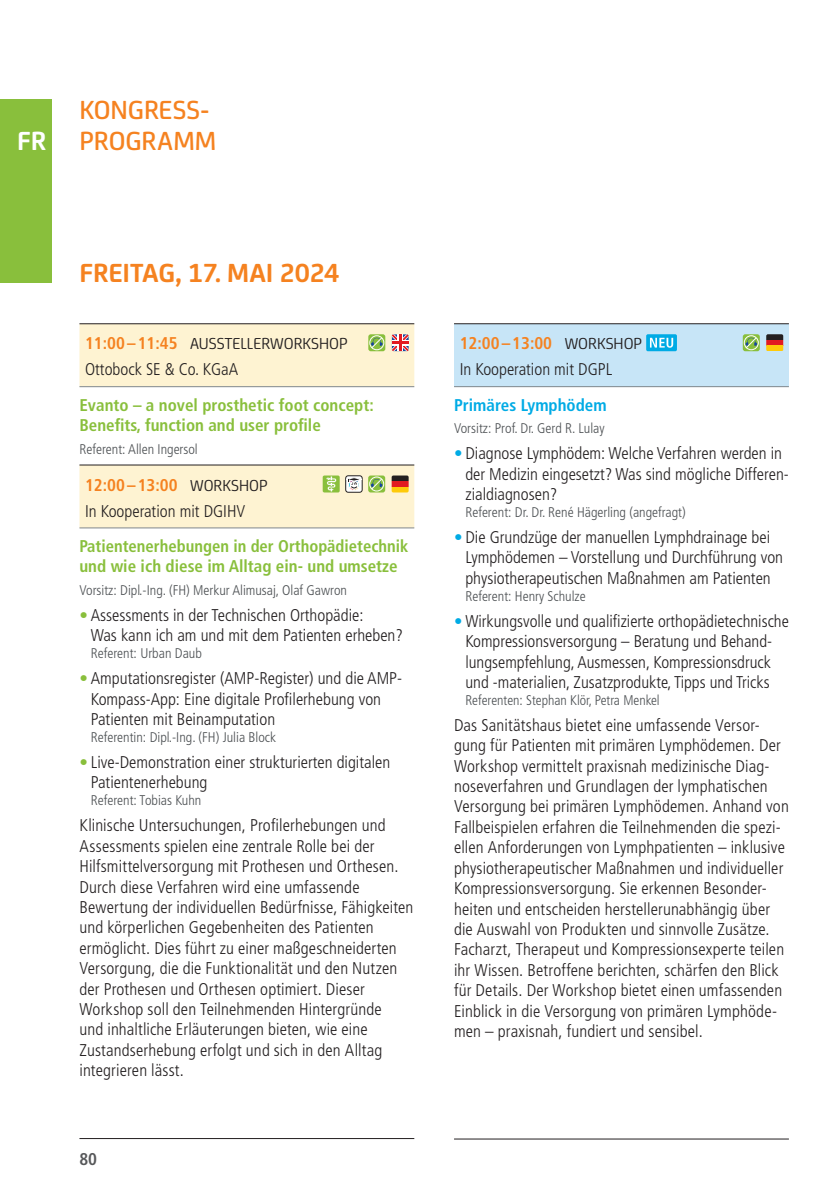
<style>
.page{position:relative;width:840px;height:1191px;background:#fff}
.page>*{position:absolute;margin:0;border:0;box-sizing:border-box;transform-origin:0 0}
.t1{font:700 28px "FS Joey";letter-spacing:-.005em;color:#f58220}
.t2{font:500 28px/30.6px "FS Joey";color:#f58220}
.t3{font:700 28px "FS Joey";color:#fff}
.t4{font:300 condensed 17px/20.4px "Frutiger LT Pro";letter-spacing:.005em;color:#231f20}
.t5{font:700 condensed 17px/20.4px "Frutiger LT Pro";color:#89bf3c}
.t6{font:17px "FS Joey";color:#231f20}
.t7{font:700 condensed 17px "Frutiger LT Pro";color:#00abe5}
.t8{font:700 condensed 17px "Frutiger LT Pro";color:#57585a}
.t9{font:300 condensed 14px "Frutiger LT Pro";color:#4b4f52}
.s1{font-family:"Frutiger LT Pro";font-weight:700;font-stretch:condensed;color:#f58220}
.s2{font-weight:700;color:#f58220}
.s3{font-family:"FS Joey";font-weight:400;font-stretch:normal}
.s4{color:#89bf3c}
.s5{color:#00abe5}
</style>
<div class="page">
<div style="left:0;top:99px;width:51px;height:183px;background:#89bf3c"></div>
<svg style="left:79px;top:324px;width:335px;height:203px;fill:#fef3d2"></svg>
<hr style="left:79px;top:323px;width:335px;height:1px;background:#231f20">
<hr style="left:79px;top:464px;width:335px;height:1px;background:#231f20">
<hr style="left:79px;top:1138px;width:335px;height:1px;background:#231f20">
<hr style="left:79px;top:527px;width:335px;height:1px;background:#80878c">
<hr style="left:79px;top:386px;width:335px;height:1px;background:#80878c">
<svg style="left:391px;top:334px;width:17px;height:17px"></svg>
<div style="left:391px;top:340px;width:17px;height:5px;background:#fff"></div>
<svg style="left:397px;top:334px;width:5px;height:17px"></svg>
<hr style="left:398px;top:334px;width:3px;height:17px;background:#e21a21">
<hr style="left:391px;top:341px;width:17px;height:3px;background:#e21a21">
<svg style="left:368px;top:334px;width:17px;height:17px"></svg>
<div style="left:369px;top:335px;width:15px;height:15px;border:1px solid #fff;border-radius:50%"></div>
<svg style="left:370px;top:336px;width:13px;height:13px"></svg>
<div style="left:345px;top:475px;width:17px;height:17px;border:1px solid #231f20;border-radius:3px"></div>
<div style="left:322px;top:475px;width:17px;height:17px;background:#89bf3c;border-radius:2px"></div>
<svg style="left:326px;top:476px;width:10px;height:16px"></svg>
<div style="left:391px;top:475px;width:17px;height:6px;background:#231f20"></div>
<div style="left:391px;top:481px;width:17px;height:6px;background:#e21a21"></div>
<div style="left:391px;top:487px;width:17px;height:5px;background:#feca0a"></div>
<svg style="left:368px;top:475px;width:17px;height:17px"></svg>
<div style="left:369px;top:476px;width:15px;height:15px;border:1px solid #fff;border-radius:50%"></div>
<svg style="left:345px;top:477px;width:38px;height:14px"></svg>
<div style="left:454px;top:324px;width:334px;height:63px;background:#c7e5f7"></div>
<hr style="left:454px;top:323px;width:334px;height:1px;background:#231f20">
<hr style="left:454px;top:1138px;width:334px;height:1px;background:#231f20">
<hr style="left:454px;top:386px;width:334px;height:1px;background:#80878c">
<svg style="left:645px;top:334px;width:31px;height:17px"></svg>
<svg style="left:649px;top:338px;width:23px;height:10px"></svg>
<div style="left:765px;top:334px;width:17px;height:6px;background:#231f20"></div>
<div style="left:765px;top:340px;width:17px;height:5px;background:#e21a21"></div>
<div style="left:765px;top:345px;width:17px;height:6px;background:#feca0a"></div>
<svg style="left:742px;top:334px;width:17px;height:17px"></svg>
<div style="left:743px;top:335px;width:15px;height:15px;border:1px solid #fff;border-radius:50%"></div>
<svg style="left:744px;top:336px;width:13px;height:13px"></svg>
<h1 class="t3" style="left:17px;top:119px;width:31px">FR</h1>
<h1 class="t2" style="left:79px;top:93px;width:138px">KONGRESS-<br>PROGRAMM</h1>
<h1 class="t1" style="left:79px;top:252px;width:261px">FREITAG, 17. MAI 2024</h1>
<p class="t6" style="left:85px;top:331px;width:264px"><span class="s1">11:00–11:45</span> AUSSTELLERWORKSHOP</p>
<p class="t4" style="left:85px;top:359px;width:155px">Ottobock SE &amp; Co. KGaA</p>
<p class="t5" style="left:79px;top:395px;width:295px">Evanto – a novel prosthetic foot concept:<br>Benefits, function and user profile</p>
<p class="t9" style="left:79px;top:441px;width:120px">Referent: Allen Ingersol</p>
<p class="t4" style="left:85px;top:472px;width:184px;line-height:26px"><span class="s2">12:00–13:00</span> <span class="s3">WORKSHOP<br></span>In Kooperation mit DGIHV</p>
<p class="t5" style="left:79px;top:536px;width:330px">Patientenerhebungen in der Orthopädietechnik und wie ich diese im Alltag ein- und umsetze</p>
<p class="t9" style="left:79px;top:582px;width:269px">Vorsitz: Dipl.-Ing. (FH) Merkur Alimusaj, Olaf Gawron</p>
<p class="t4" style="left:91px;top:605px;width:313px;text-indent:-11px"><span class="s4">•</span> Assessments in der Technischen Orthopädie:<br>Was kann ich am und mit dem Patienten erheben?</p>
<p class="t9" style="left:91px;top:645px;width:112px">Referent: Urban Daub</p>
<p class="t4" style="left:91px;top:668px;width:313px;text-indent:-11px"><span class="s4">•</span> Amputationsregister (AMP-Register) und die AMP-<br>Kompass-App: Eine digitale Profilerhebung von<br>Patienten mit Beinamputation</p>
<p class="t9" style="left:91px;top:729px;width:187px">Referentin: Dipl.-Ing. (FH) Julia Block</p>
<p class="t4" style="left:91px;top:752px;width:301px;text-indent:-11px"><span class="s4">•</span> Live-Demonstration einer strukturierten digitalen<br>Patientenerhebung</p>
<p class="t9" style="left:91px;top:792px;width:112px">Referent: Tobias Kuhn</p>
<p class="t4" style="left:79px;top:815px;width:335px">Klinische Untersuchungen, Profilerhebungen und Assessments spielen eine zentrale Rolle bei der Hilfsmittelversorgung mit Prothesen und Orthesen.<br>Durch diese Verfahren wird eine umfassende Bewertung der individuellen Bedürfnisse, Fähigkeiten und körperlichen Gegebenheiten des Patienten ermöglicht. Dies führt zu einer maßgeschneiderten Versorgung, die die Funktionalität und den Nutzen der Prothesen und Orthesen optimiert. Dieser Workshop soll den Teilnehmenden Hintergründe<br>und inhaltliche Erläuterungen bieten, wie eine Zustandserhebung erfolgt und sich in den Alltag integrieren lässt.</p>
<p class="t8" style="left:79px;top:1148px;width:19px">80</p>
<p class="t4" style="left:459px;top:330px;width:184px;line-height:26px"><span class="s2">12:00–13:00</span> <span class="s3">WORKSHOP<br></span>In Kooperation mit DGPL</p>
<p class="t7" style="left:454px;top:395px;width:154px">Primäres Lymphödem</p>
<p class="t9" style="left:454px;top:420px;width:152px">Vorsitz: Prof. Dr. Gerd R. Lulay</p>
<p class="t4" style="left:465px;top:443px;width:325px;text-indent:-11px"><span class="s5">•</span> Diagnose Lymphödem: Welche Verfahren werden in der Medizin eingesetzt? Was sind mögliche Differen&shy;zialdiagnosen?</p>
<p class="t9" style="left:465px;top:504px;width:222px">Referent: Dr. Dr. René Hägerling (angefragt)</p>
<p class="t4" style="left:465px;top:527px;width:319px;text-indent:-11px"><span class="s5">•</span> Die Grundzüge der manuellen Lymphdrainage bei<br>Lymphödemen – Vorstellung und Durchführung von physiotherapeutischen Maßnahmen am Patienten</p>
<p class="t9" style="left:465px;top:588px;width:122px">Referent: Henry Schulze</p>
<p class="t4" style="left:454px;top:611px;width:336px;text-align:center"><span class="s5">•</span> Wirkungsvolle und qualifizierte orthopädietechnische Kompressionsversorgung – Beratung und Behand&shy;lungsempfehlung, Ausmessen, Kompressionsdruck<br>und -materialien, Zusatzprodukte, Tipps und Tricks</p>
<p class="t9" style="left:465px;top:692px;width:196px">Referenten: Stephan Klör, Petra Menkel</p>
<p class="t4" style="left:454px;top:715px;width:336px">Das Sanitätshaus bietet eine umfassende Versor&shy;gung für Patienten mit primären Lymphödemen. Der Workshop vermittelt praxisnah medizinische Diag&shy;noseverfahren und Grundlagen der lymphatischen Versorgung bei primären Lymphödemen. Anhand von Fallbeispielen erfahren die Teilnehmenden die spezi&shy;ellen Anforderungen von Lymphpatienten – inklusive physiotherapeutischer Maßnahmen und individueller Kompressionsversorgung. Sie erkennen Besonder&shy;heiten und entscheiden herstellerunabhängig über die Auswahl von Produkten und sinnvolle Zusätze.<br>Facharzt, Therapeut und Kompressionsexperte teilen ihr Wissen. Betroffene berichten, schärfen den Blick für Details. Der Workshop bietet einen umfassenden Einblick in die Versorgung von primären Lymphöde&shy;men – praxisnah, fundiert und sensibel.</p>
</div>
